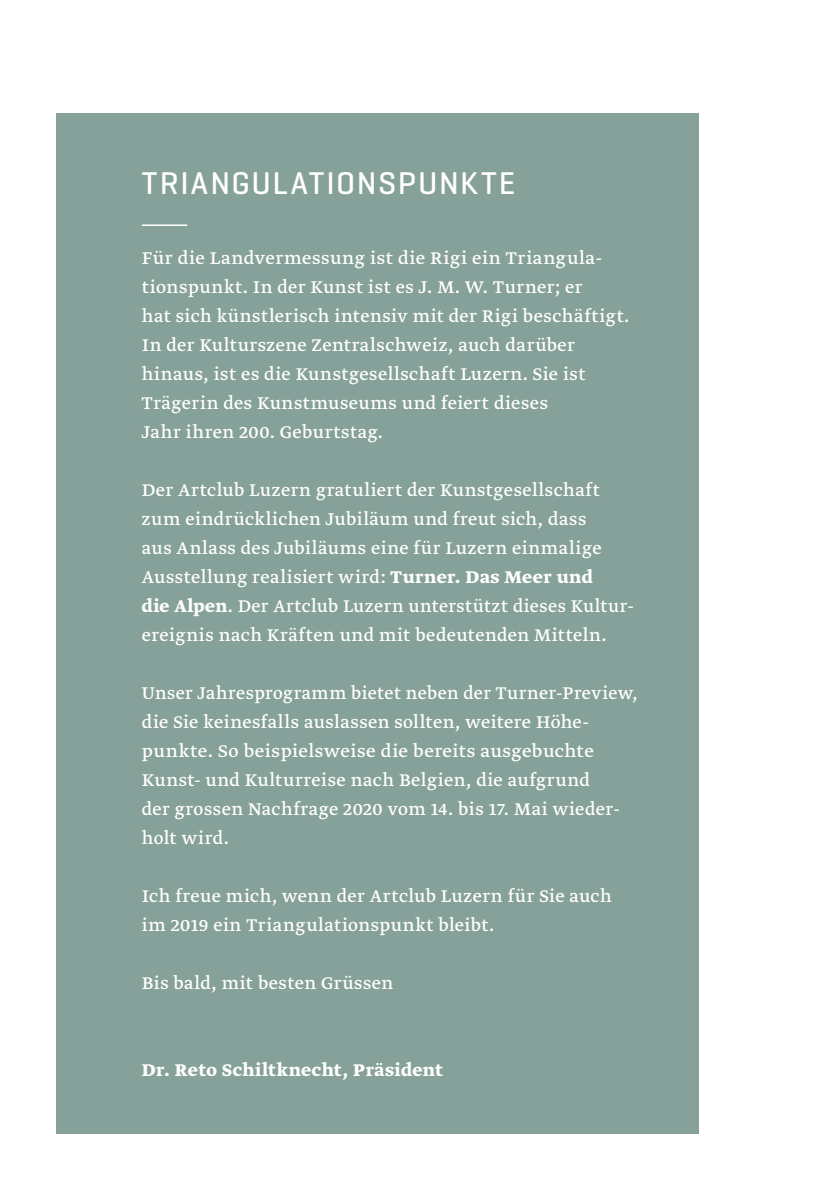
<style>
.page{position:relative;width:840px;height:1191px;background:#fff}
.page>*{position:absolute;margin:0;border:0;box-sizing:border-box;transform-origin:0 0}
.t1{font:500 32px "Geogrotesque";letter-spacing:.05em;color:#fff}
.t2{font:20px/29px "Greta Text Std";letter-spacing:.025em;color:#fff}
.t3{font:700 20px "Greta Text Std";letter-spacing:.02em;color:#fff}
.s1{font-weight:700}
</style>
<div class="page">
<div style="left:57px;top:113px;width:641px;height:1021px;background:#86a199"></div>
<hr style="left:142px;top:224px;width:45px;height:2px;background:#fff">
<h1 class="t1" style="left:142px;top:163px;width:375px">TRIANGULATIONSPUNKTE</h1>
<p class="t2" style="left:142px;top:244px;width:489px">Für die Landvermessung ist die Rigi ein Triangula&shy;tionspunkt. In der Kunst ist es J. M. W. Turner; er<br>hat sich künstlerisch intensiv mit der Rigi beschäftigt.<br>In der Kulturszene Zentralschweiz, auch darüber hinaus, ist es die Kunstgesellschaft Luzern. Sie ist Trägerin des Kunstmuseums und feiert dieses<br>Jahr ihren 200. Geburtstag.</p>
<p class="t2" style="left:142px;top:476px;width:493px">Der Artclub Luzern gratuliert der Kunstgesellschaft zum eindrücklichen Jubiläum und freut sich, dass<br>aus Anlass des Jubiläums eine für Luzern einmalige Ausstellung realisiert wird: <span class="s1">Turner. Das Meer und<br>die Alpen</span>. Der Artclub Luzern unterstützt dieses Kultur&shy;ereignis nach Kräften und mit bedeutenden Mitteln.</p>
<p class="t2" style="left:142px;top:679px;width:497px">Unser Jahresprogramm bietet neben der Turner-Preview, die Sie keinesfalls auslassen sollten, weitere Höhe&shy;punkte. So beispielsweise die bereits ausgebuchte Kunst- und Kulturreise nach Belgien, die aufgrund<br>der grossen Nachfrage 2020 vom 14. bis 17. Mai wieder&shy;holt wird.</p>
<p class="t2" style="left:142px;top:882px;width:471px">Ich freue mich, wenn der Artclub Luzern für Sie auch im 2019 ein Triangulationspunkt bleibt.</p>
<p class="t2" style="left:142px;top:969px;width:253px">Bis bald, mit besten Grüssen</p>
<p class="t3" style="left:142px;top:1058px;width:302px">Dr. Reto Schiltknecht, Präsident</p>
</div>
